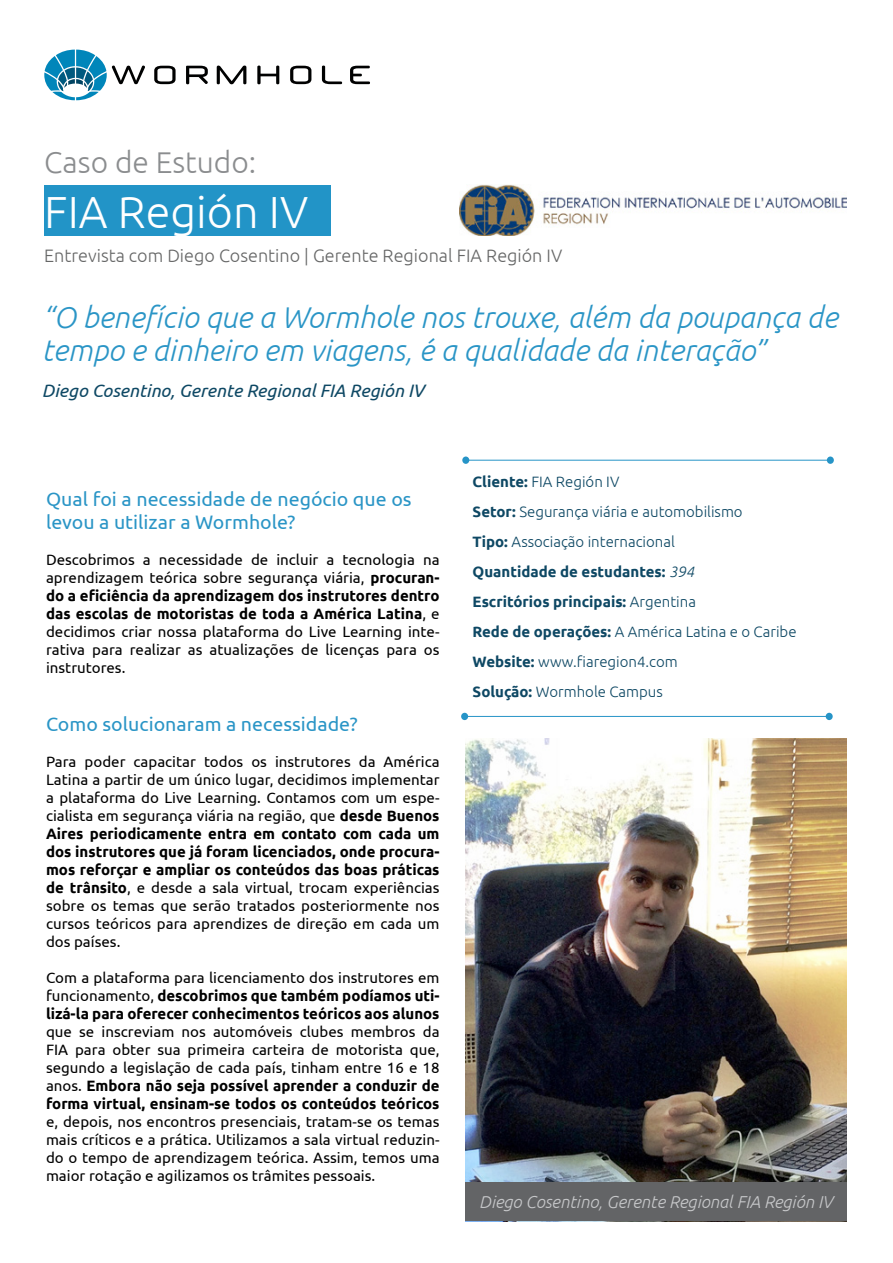
<style>
.page{position:relative;width:893px;height:1263px;background:#fff}
.page>*{position:absolute;margin:0;border:0;box-sizing:border-box;transform-origin:0 0}
.t1{font:300 45px "Ubuntu";color:#fff}
.t2{font:italic 300 30px/33px "Ubuntu";color:#2a95c6}
.t3{font:300 30px "Ubuntu";color:#8b8d8f}
.t4{font:19.5px/22.5px "Ubuntu";color:#2a95c6}
.t5{font:300 18px "Ubuntu";color:#666767}
.t6{font:italic 18px "Ubuntu";color:#0e4864}
.t7{font:italic 300 17.25px "Ubuntu";color:#c7c8ca}
.t8{font:15px/18px "Ubuntu";color:#000;text-align:justify}
.t9{font:300 15px/30px "Ubuntu";color:#0e4864}
.t10{font:700 15px/18px "Ubuntu";color:#000;text-align:justify}
.s1{font-weight:700}
.s2{font-weight:400}
.s3{font-style:italic}
</style>
<div class="page">
<div style="left:44px;top:185px;width:286px;height:51px;background:#2294c7"></div>
<svg style="left:44px;top:50px;width:101px;height:50px"></svg>
<svg style="left:154px;top:66px;width:22px;height:18px"></svg>
<svg style="left:186px;top:66px;width:22px;height:18px"></svg>
<svg style="left:217px;top:66px;width:29px;height:18px"></svg>
<svg style="left:257px;top:66px;width:22px;height:18px"></svg>
<svg style="left:290px;top:66px;width:21px;height:18px"></svg>
<svg style="left:322px;top:66px;width:20px;height:18px"></svg>
<svg style="left:350px;top:66px;width:20px;height:18px"></svg>
<div style="left:827px;top:456px;width:7px;height:8px;background:#2694c7;border-radius:50%"></div>
<div style="left:462px;top:456px;width:7px;height:8px;background:#2694c7;border-radius:50%"></div>
<hr style="left:466px;top:460px;width:364px;height:1px;background:#2694c7">
<div style="left:826px;top:713px;width:7px;height:7px;background:#2694c7;border-radius:50%"></div>
<div style="left:461px;top:713px;width:7px;height:7px;background:#2694c7;border-radius:50%"></div>
<hr style="left:465px;top:716px;width:364px;height:1px;background:#2694c7">
<img style="left:465px;top:738px;width:382px;height:444px">
<div style="left:465px;top:1182px;width:382px;height:39px;background:#636466"></div>
<img style="left:459px;top:184px;width:388px;height:52px">
<h2 class="t3" style="left:44px;top:144px;width:213px">Caso de Estudo:</h2>
<h1 class="t1" style="left:44px;top:185px;width:265px">FIA Región IV</h1>
<p class="t5" style="left:44px;top:245px;width:519px">Entrevista com Diego Cosentino | Gerente Regional FIA Región IV</p>
<h2 class="t2" style="left:42px;top:300px;width:797px">“O benefício que a Wormhole nos trouxe, além da poupança de tempo e dinheiro em viagens, é a qualidade da interação”</h2>
<p class="t6" style="left:42px;top:380px;width:384px">Diego Cosentino, Gerente Regional FIA Región IV</p>
<h3 class="t4" style="left:46px;top:487px;width:367px">Qual foi a necessidade de negócio que os levou a utilizar a Wormhole?</h3>
<p class="t8" style="left:46px;top:550px;width:395px">Descobrimos a necessidade de incluir a tecnologia na aprendizagem teórica sobre segurança viária, <span class="s1">procuran&shy;do a eficiência da aprendizagem dos instrutores dentro das escolas de motoristas de toda a América Latina</span>, e decidimos criar nossa plataforma do Live Learning inte&shy;rativa para realizar as atualizações de licenças para os instrutores.</p>
<h3 class="t4" style="left:46px;top:712px;width:313px">Como solucionaram a necessidade?</h3>
<p class="t8" style="left:46px;top:752px;width:395px">Para poder capacitar todos os instrutores da América Latina a partir de um único lugar, decidimos implementar a plataforma do Live Learning. Contamos com um espe&shy;cialista em segurança viária na região, que <span class="s1">desde Buenos Aires periodicamente entra em contato com cada um dos instrutores que já foram licenciados, onde procura&shy;mos reforçar e ampliar os conteúdos das boas práticas de trânsito</span>, e desde a sala virtual, trocam experiências sobre os temas que serão tratados posteriormente nos cursos teóricos para aprendizes de direção em cada um dos países.</p>
<p class="t10" style="left:46px;top:969px;width:395px"><span class="s2">Com a plataforma para licenciamento dos instrutores em funcionamento,</span> descobrimos que também podíamos uti&shy;lizá-la para oferecer conhecimentos teóricos aos alunos</p>
<p class="t8" style="left:46px;top:1022px;width:395px">que se inscreviam nos automóveis clubes membros da FIA para obter sua primeira carteira de motorista que, segundo a legislação de cada país, tinham entre 16 e 18 anos. <span class="s1">Embora não seja possível aprender a conduzir de forma virtual, ensinam-se todos os conteúdos teóricos</span></p>
<p class="t8" style="left:46px;top:1112px;width:395px">e, depois, nos encontros presenciais, tratam-se os temas mais críticos e a prática. Utilizamos a sala virtual reduzin&shy;do o tempo de aprendizagem teórica. Assim, temos uma maior rotação e agilizamos os trâmites pessoais.</p>
<p class="t9" style="left:473px;top:466px;width:325px"><span class="s1">Cliente:</span> FIA Región IV<br><span class="s1">Setor:</span> Segurança viária e automobilismo<br><span class="s1">Tipo:</span> Associação internacional<br><span class="s1">Quantidade de estudantes:</span> <span class="s3">394<br></span><span class="s1">Escritórios principais:</span> Argentina<br><span class="s1">Rede de operações:</span> A América Latina e o Caribe <span class="s1">Website:</span> www.fiaregion4.com<br><span class="s1">Solução:</span> Wormhole Campus</p>
<p class="t7" style="left:479px;top:1192px;width:355px">Diego Cosentino, Gerente Regional FIA Región IV</p>
</div>
